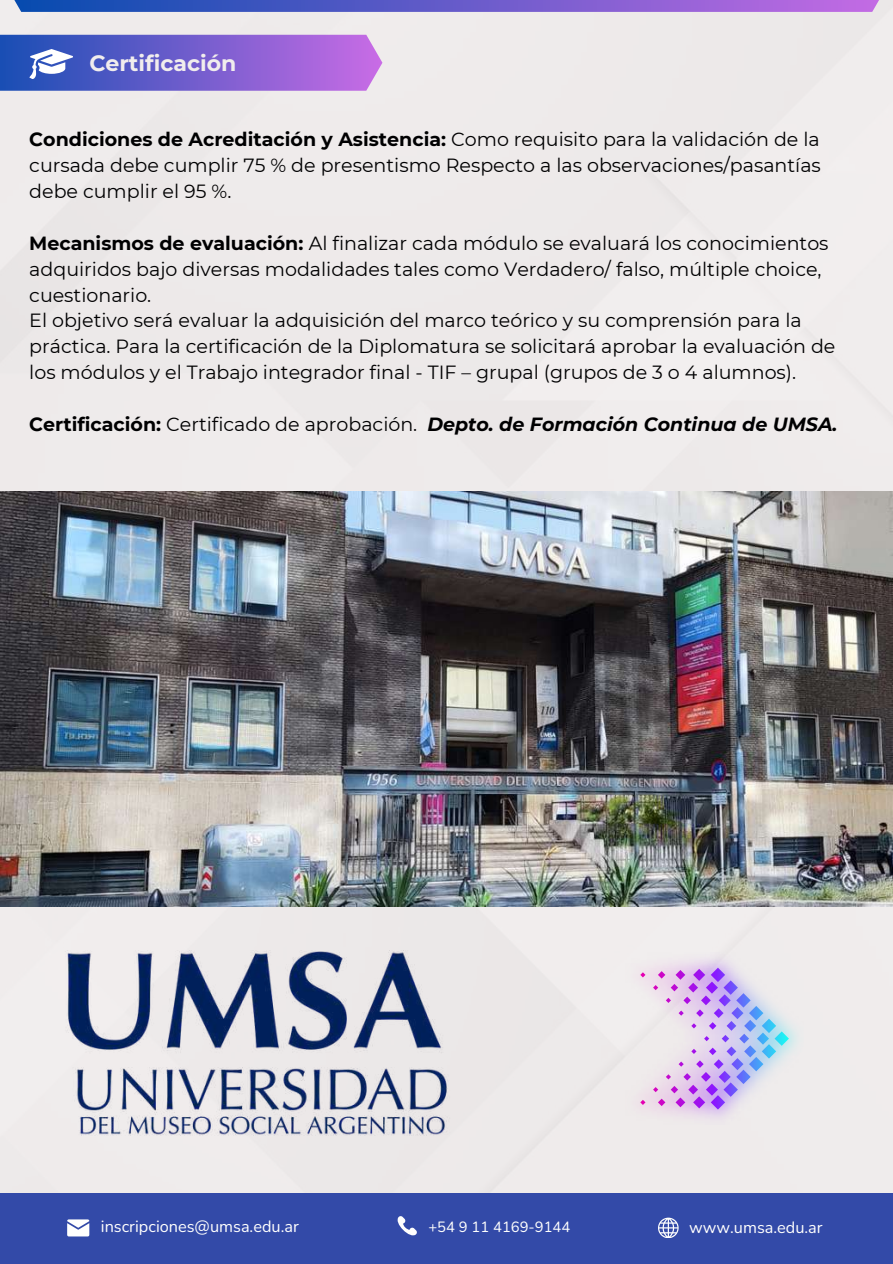
<style>
.page{position:relative;width:893px;height:1264px;background:#fff}
.page>*{position:absolute;margin:0;border:0;box-sizing:border-box;transform-origin:0 0}
.t1{font:700 22.05px "Montserrat";color:#f1eded}
.t2{font:19.05px/25.8px "Montserrat";color:#000001;text-align:justify}
.t3{font:italic 700 19.05px "Montserrat";color:#000001}
.t4{font:16.35px "Nunito";color:#fffffe}
.t5{font:14.85px "Nunito";color:#fffffe}
.s1{font-weight:700}
.s2{font-style:normal}
.s3{font-weight:400;font-style:normal}
</style>
<div class="page">
<div style="left:0;top:12px;width:892px;height:1180px;background:#eeebeb"></div>
<div style="left:0;top:1192px;width:892px;height:71px;background:#334aa8"></div>
<svg style="left:0;top:0;width:892px;height:12px"></svg>
<svg style="left:0;top:35px;width:382px;height:56px"></svg>
<img style="left:0;top:492px;width:892px;height:414px">
<img style="left:51px;top:935px;width:412px;height:212px">
<svg style="left:67px;top:1219px;width:22px;height:17px"></svg>
<svg style="left:397px;top:1216px;width:20px;height:20px"></svg>
<svg style="left:658px;top:1217px;width:20px;height:20px"></svg>
<img style="left:625px;top:952px;width:178px;height:172px">
<svg style="left:640px;top:967px;width:148px;height:142px"></svg>
<p class="t1" style="left:89px;top:50px;width:149px">Certificación</p>
<p class="t2" style="left:29px;top:126px;width:793px"><span class="s1">Condiciones de Acreditación y Asistencia:</span> Como requisito para la validación de la cursada debe cumplir 75 % de presentismo Respecto a las observaciones/pasantías debe cumplir el 95 %.</p>
<p class="t2" style="left:29px;top:230px;width:807px;text-align:left"><span class="s1">Mecanismos de evaluación:</span> Al finalizar cada módulo se evaluará los conocimientos adquiridos bajo diversas modalidades tales como Verdadero/ falso, múltiple choice, cuestionario.<br>El objetivo será evaluar la adquisición del marco teórico y su comprensión para la práctica. Para la certificación de la Diplomatura se solicitará aprobar la evaluación de los módulos y el Trabajo integrador final - TIF – grupal (grupos de 3 o 4 alumnos).</p>
<p class="t3" style="left:29px;top:412px;width:809px"><span class="s2">Certificación:</span> <span class="s3">Certificado de aprobación.</span> Depto. de Formación Continua de UMSA.</p>
<p class="t4" style="left:101px;top:1215px;width:199px">inscripciones@umsa.edu.ar</p>
<p class="t5" style="left:428px;top:1216px;width:143px">+54 9 11 4169-9144</p>
<p class="t4" style="left:689px;top:1216px;width:135px">www.umsa.edu.ar</p>
</div>
